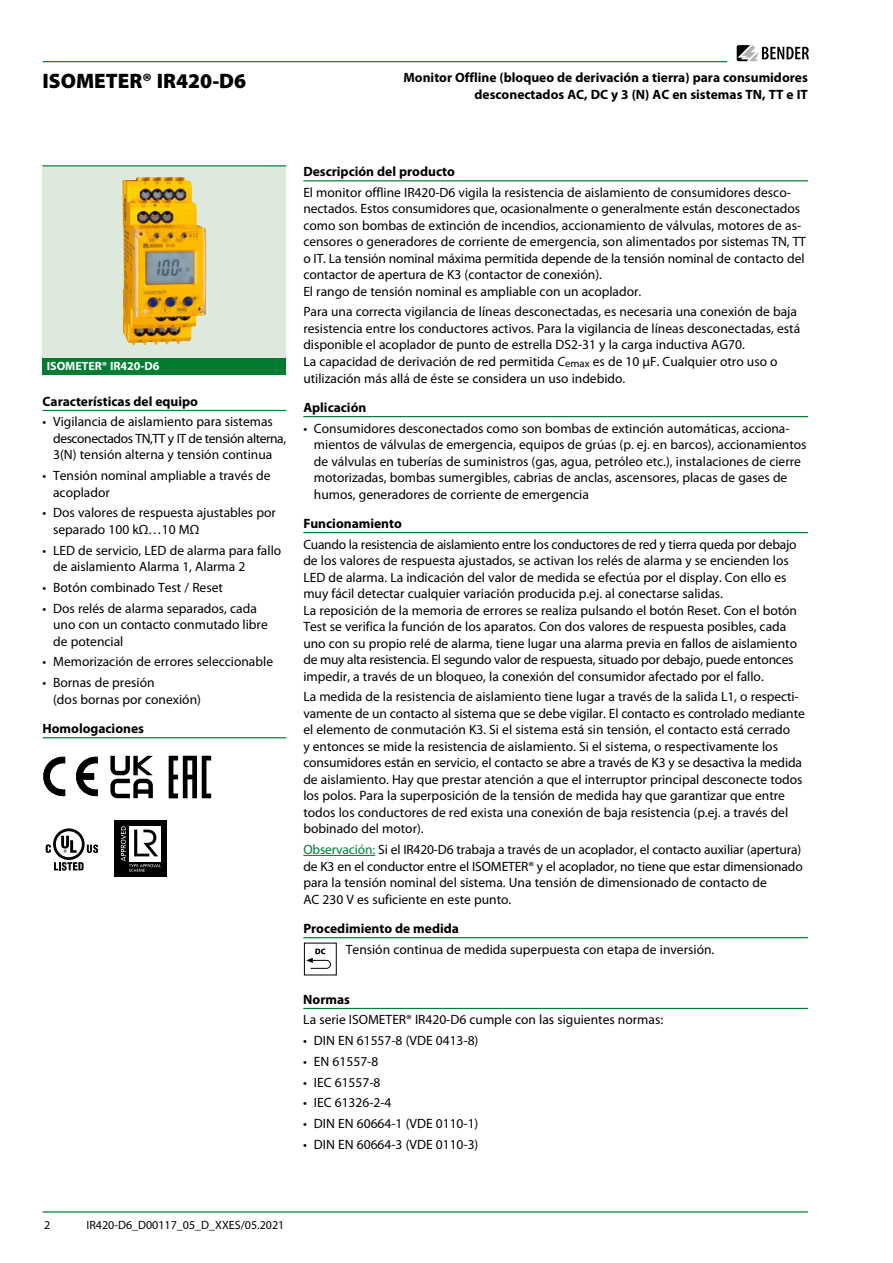
<style>
.page{position:relative;width:893px;height:1263px;background:#fff}
.page>*{position:absolute;margin:0;border:0;box-sizing:border-box;transform-origin:0 0}
.t1{font:900 21px "Myriad Pro";color:#000}
.t2{font:13.5px/16.5px "Myriad Pro";color:#000}
.t3{font:700 13.5px/16.5px "Myriad Pro";color:#000;text-align:right}
.t4{font:12px "Myriad Pro";color:#000}
.t5{font:700 12px "Myriad Pro";color:#fff}
.s1{font-style:italic}
.s2{color:#007d32}
</style>
<div class="page">
<hr style="left:43px;top:61px;width:684px;height:1px;background:#007d32">
<hr style="left:43px;top:1211px;width:765px;height:1px;background:#007d32">
<svg style="left:737px;top:45px;width:72px;height:16px"></svg>
<div style="left:43px;top:357px;width:243px;height:17px;background:#007d32"></div>
<div style="left:43px;top:166px;width:243px;height:191px;background:#dce9dc"></div>
<img style="left:122px;top:177px;width:84px;height:169px">
<hr style="left:43px;top:165px;width:243px;height:1px;background:#007d32">
<hr style="left:43px;top:410px;width:243px;height:1px;background:#007d32">
<hr style="left:43px;top:737px;width:243px;height:1px;background:#007d32">
<svg style="left:43px;top:756px;width:22px;height:40px"></svg>
<svg style="left:76px;top:756px;width:22px;height:40px"></svg>
<svg style="left:110px;top:756px;width:43px;height:42px"></svg>
<svg style="left:169px;top:756px;width:42px;height:42px"></svg>
<svg style="left:46px;top:844px;width:5px;height:9px"></svg>
<svg style="left:54px;top:862px;width:30px;height:9px"></svg>
<div style="left:53px;top:828px;width:32px;height:32px;border:3px solid #000;border-radius:50%"></div>
<svg style="left:87px;top:844px;width:11px;height:9px"></svg>
<svg style="left:61px;top:836px;width:16px;height:17px"></svg>
<div style="left:113px;top:818px;width:55px;height:60px;background:#000"></div>
<svg style="left:121px;top:826px;width:40px;height:46px"></svg>
<hr style="left:303px;top:180px;width:505px;height:1px;background:#007d32">
<hr style="left:303px;top:416px;width:505px;height:1px;background:#007d32">
<hr style="left:303px;top:532px;width:505px;height:1px;background:#007d32">
<hr style="left:303px;top:855px;width:72px;height:1px;background:#007d32">
<hr style="left:303px;top:937px;width:505px;height:1px;background:#007d32">
<hr style="left:303px;top:1008px;width:505px;height:1px;background:#007d32">
<div style="left:304px;top:943px;width:33px;height:32px;border:1px solid #000"></div>
<svg style="left:306px;top:948px;width:25px;height:21px"></svg>
<h1 class="t1" style="left:43px;top:69px;width:205px">ISOMETER® IR420-D6</h1>
<p class="t3" style="left:403px;top:70px;width:406px">Monitor Offline (bloqueo de derivación a tierra) para consumidores desconectados AC, DC y 3 (N) AC en sistemas TN, TT e IT</p>
<p class="t5" style="left:47px;top:359px;width:114px">ISOMETER® IR420-D6</p>
<p class="t3" style="left:43px;top:393px;width:157px">Características del equipo</p>
<p class="t2" style="left:53px;top:414px;width:235px;text-indent:-11px">• Vigilancia de aislamiento para sistemas desconectados TN,TT y IT de tensión alterna,<br>3(N) tensión alterna y tensión continua</p>
<p class="t2" style="left:53px;top:468px;width:219px;text-indent:-11px">• Tensión nominal ampliable a través de acoplador</p>
<p class="t2" style="left:53px;top:505px;width:224px;text-indent:-11px">• Dos valores de respuesta ajustables por separado 100 kΩ…10 MΩ</p>
<p class="t2" style="left:53px;top:542px;width:230px;text-indent:-11px">• LED de servicio, LED de alarma para fallo de aislamiento Alarma 1, Alarma 2</p>
<p class="t2" style="left:43px;top:579px;width:182px">• Botón combinado Test / Reset</p>
<p class="t2" style="left:53px;top:600px;width:216px;text-indent:-11px">• Dos relés de alarma separados, cada uno con un contacto conmutado libre de potencial</p>
<p class="t2" style="left:43px;top:654px;width:232px">• Memorización de errores seleccionable</p>
<p class="t2" style="left:53px;top:675px;width:149px;text-indent:-11px">• Bornas de presión<br>(dos bornas por conexión)</p>
<p class="t3" style="left:43px;top:720px;width:103px">Homologaciones</p>
<p class="t3" style="left:303px;top:163px;width:153px">Descripción del producto</p>
<p class="t2" style="left:303px;top:184px;width:504px">El monitor offline IR420-D6 vigila la resistencia de aislamiento de consumidores desco&shy;nectados. Estos consumidores que, ocasionalmente o generalmente están desconectados como son bombas de extinción de incendios, accionamiento de válvulas, motores de as&shy;censores o generadores de corriente de emergencia, son alimentados por sistemas TN, TT o IT. La tensión nominal máxima permitida depende de la tensión nominal de contacto del contactor de apertura de K3 (contactor de conexión).<br>El rango de tensión nominal es ampliable con un acoplador.</p>
<p class="t2" style="left:303px;top:304px;width:498px">Para una correcta vigilancia de líneas desconectadas, es necesaria una conexión de baja resistencia entre los conductores activos. Para la vigilancia de líneas desconectadas, está disponible el acoplador de punto de estrella DS2-31 y la carga inductiva AG70.<br>La capacidad de derivación de red permitida <span class="s1">C</span><sub>emax</sub> es de 10 μF. Cualquier otro uso o utilización más allá de éste se considera un uso indebido.</p>
<p class="t3" style="left:303px;top:399px;width:65px">Aplicación</p>
<p class="t2" style="left:314px;top:420px;width:494px;text-indent:-11px">• Consumidores desconectados como son bombas de extinción automáticas, acciona&shy;mientos de válvulas de emergencia, equipos de grúas (p. ej. en barcos), accionamientos de válvulas en tuberías de suministros (gas, agua, petróleo etc.), instalaciones de cierre motorizadas, bombas sumergibles, cabrias de anclas, ascensores, placas de gases de humos, generadores de corriente de emergencia</p>
<p class="t3" style="left:303px;top:515px;width:100px">Funcionamiento</p>
<p class="t2" style="left:303px;top:536px;width:495px">Cuando la resistencia de aislamiento entre los conductores de red y tierra queda por debajo de los valores de respuesta ajustados, se activan los relés de alarma y se encienden los LED de alarma. La indicación del valor de medida se efectúa por el display. Con ello es muy fácil detectar cualquier variación producida p.ej. al conectarse salidas.<br>La reposición de la memoria de errores se realiza pulsando el botón Reset. Con el botón Test se verifica la función de los aparatos. Con dos valores de respuesta posibles, cada uno con su propio relé de alarma, tiene lugar una alarma previa en fallos de aislamiento de muy alta resistencia. El segundo valor de respuesta, situado por debajo, puede entonces impedir, a través de un bloqueo, la conexión del consumidor afectado por el fallo.</p>
<p class="t2" style="left:303px;top:689px;width:503px">La medida de la resistencia de aislamiento tiene lugar a través de la salida L1, o respecti&shy;vamente de un contacto al sistema que se debe vigilar. El contacto es controlado mediante el elemento de conmutación K3. Si el sistema está sin tensión, el contacto está cerrado<br>y entonces se mide la resistencia de aislamiento. Si el sistema, o respectivamente los consumidores están en servicio, el contacto se abre a través de K3 y se desactiva la medida de aislamiento. Hay que prestar atención a que el interruptor principal desconecte todos los polos. Para la superposición de la tensión de medida hay que garantizar que entre todos los conductores de red exista una conexión de baja resistencia (p.ej. a través del bobinado del motor).</p>
<p class="t2" style="left:303px;top:841px;width:501px"><span class="s2">Observación:</span> Si el IR420-D6 trabaja a través de un acoplador, el contacto auxiliar (apertura) de K3 en el conductor entre el ISOMETER® y el acoplador, no tiene que estar dimensionado para la tensión nominal del sistema. Una tensión de dimensionado de contacto de<br>AC 230 V es suficiente en este punto.</p>
<p class="t3" style="left:303px;top:920px;width:157px">Procedimiento de medida</p>
<p class="t2" style="left:346px;top:941px;width:370px">Tensión continua de medida superpuesta con etapa de inversión.</p>
<p class="t3" style="left:303px;top:991px;width:48px">Normas</p>
<p class="t2" style="left:303px;top:1012px;width:361px">La serie ISOMETER® IR420-D6 cumple con las siguientes normas:</p>
<p class="t2" style="left:303px;top:1032px;width:177px">• DIN EN 61557-8 (VDE 0413-8)</p>
<p class="t2" style="left:303px;top:1053px;width:76px">• EN 61557-8</p>
<p class="t2" style="left:303px;top:1074px;width:79px">• IEC 61557-8</p>
<p class="t2" style="left:303px;top:1095px;width:90px">• IEC 61326-2-4</p>
<p class="t2" style="left:303px;top:1115px;width:177px">• DIN EN 60664-1 (VDE 0110-1)</p>
<p class="t2" style="left:303px;top:1136px;width:177px">• DIN EN 60664-3 (VDE 0110-3)</p>
<p class="t4" style="left:44px;top:1218px;width:8px">2</p>
<p class="t4" style="left:87px;top:1218px;width:199px">IR420-D6_D00117_05_D_XXES/05.2021</p>
</div>
